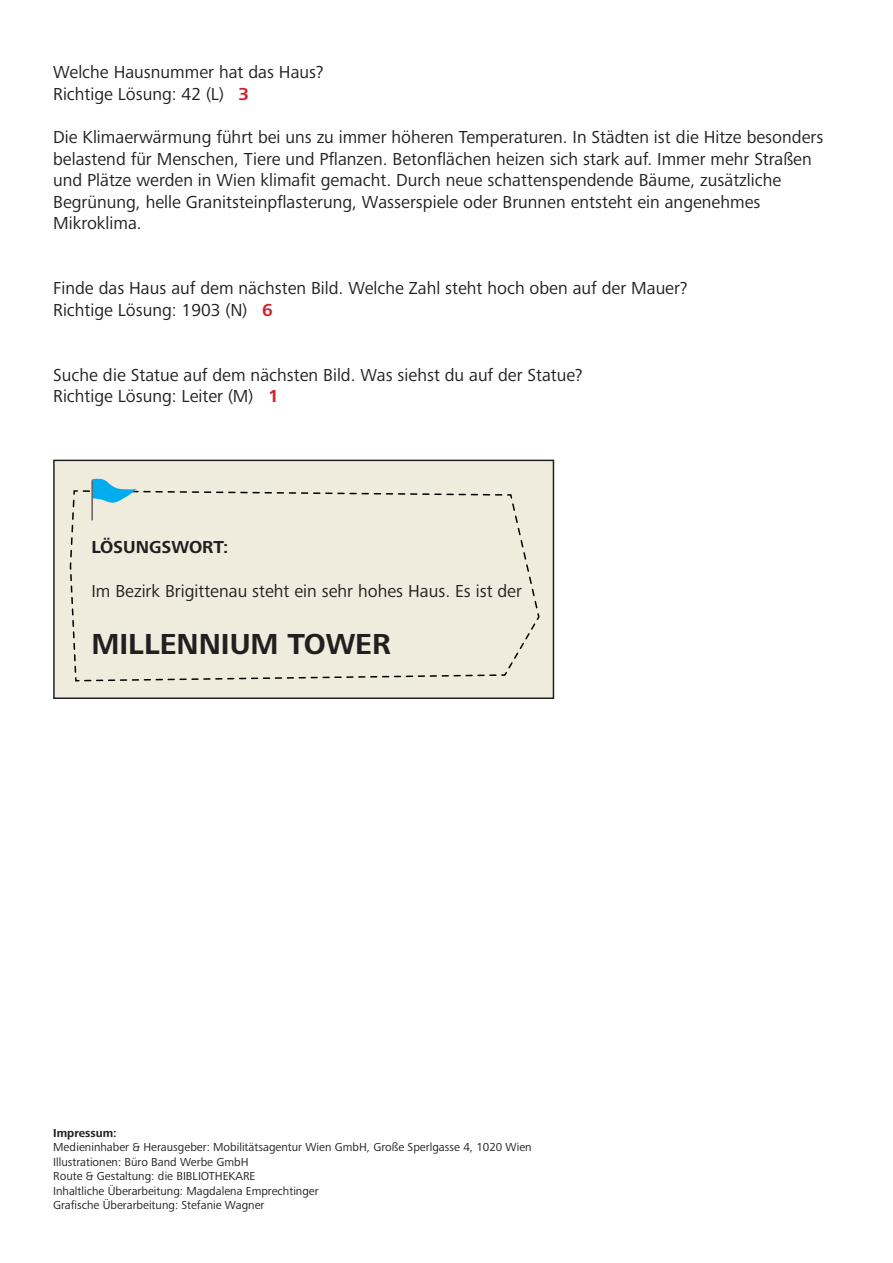
<style>
.page{position:relative;width:893px;height:1263px;background:#fff}
.page>*{position:absolute;margin:0;border:0;box-sizing:border-box;transform-origin:0 0}
.t1{font:700 30px "Frutiger Next Pro";color:#231f20}
.t2{font:18px/21.6px "Frutiger Next Pro";color:#231f20}
.t3{font:700 18px "Frutiger Next Pro";color:#231f20}
.t4{font:12px/14.4px "Frutiger Next Pro";color:#231f20}
.t5{font:700 12px "Frutiger Next Pro";color:#231f20}
.s1{font-weight:700;color:#d1232a}
</style>
<div class="page">
<div style="left:54px;top:460px;width:499px;height:238px;background:#efebdd"></div>
<div style="left:53px;top:460px;width:501px;height:239px;border:2px solid #231f20"></div>
<svg style="left:69px;top:479px;width:470px;height:203px"></svg>
<hr style="left:91px;top:480px;width:2px;height:40px;background:#615e61">
<p class="t2" style="left:53px;top:61px;width:272px">Welche Hausnummer hat das Haus?<br>Richtige Lösung: 42 (L) <span class="s1">3</span></p>
<p class="t2" style="left:53px;top:126px;width:772px">Die Klimaerwärmung führt bei uns zu immer höheren Temperaturen. In Städten ist die Hitze besonders belastend für Menschen, Tiere und Pflanzen. Betonflächen heizen sich stark auf. Immer mehr Straßen und Plätze werden in Wien klimafit gemacht. Durch neue schattenspendende Bäume, zusätzliche Begrünung, helle Granitsteinpflasterung, Wasserspiele oder Brunnen entsteht ein angenehmes Mikroklima.</p>
<p class="t2" style="left:53px;top:277px;width:636px">Finde das Haus auf dem nächsten Bild. Welche Zahl steht hoch oben auf der Mauer?<br>Richtige Lösung: 1903 (N) <span class="s1">6</span></p>
<p class="t2" style="left:53px;top:364px;width:531px">Suche die Statue auf dem nächsten Bild. Was siehst du auf der Statue?<br>Richtige Lösung: Leiter (M) <span class="s1">1</span></p>
<p class="t3" style="left:91px;top:537px;width:138px">LÖSUNGSWORT:</p>
<p class="t2" style="left:91px;top:580px;width:432px">Im Bezirk Brigittenau steht ein sehr hohes Haus. Es ist der</p>
<h1 class="t1" style="left:91px;top:627px;width:301px">MILLENNIUM TOWER</h1>
<p class="t5" style="left:53px;top:1126px;width:65px">Impressum:</p>
<p class="t4" style="left:53px;top:1140px;width:480px">Medieninhaber &amp; Herausgeber: Mobilitätsagentur Wien GmbH, Große Sperlgasse 4, 1020 Wien Illustrationen: Büro Band Werbe GmbH<br>Route &amp; Gestaltung: die BIBLIOTHEKARE<br>Inhaltliche Überarbeitung: Magdalena Emprechtinger<br>Grafische Überarbeitung: Stefanie Wagner</p>
</div>
